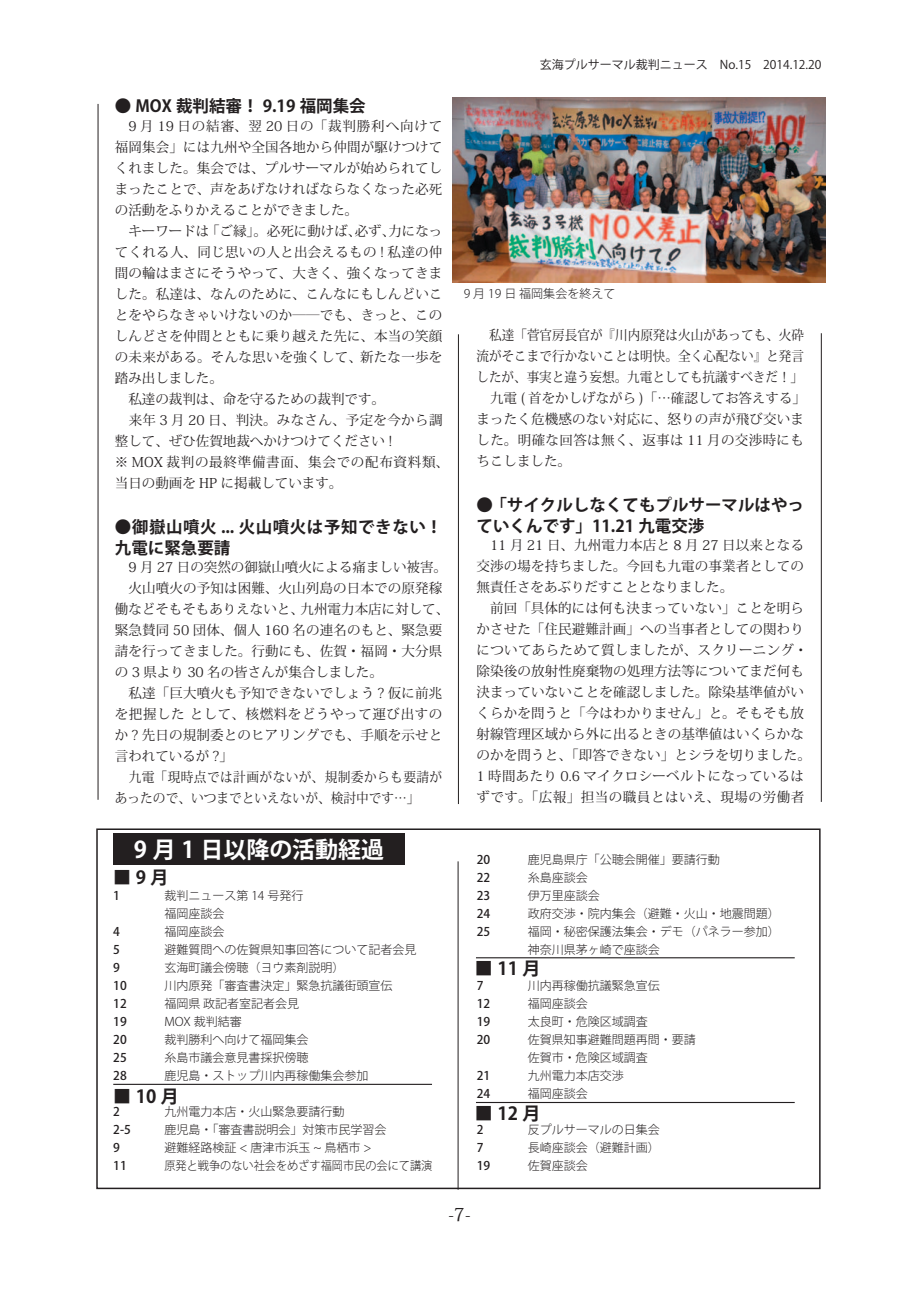
<style>
.page{position:relative;width:919px;height:1289px;background:#fff}
.page>*{position:absolute;margin:0;border:0;box-sizing:border-box;transform-origin:0 0}
.t1{font:700 22.95px "Koz Go Std";color:#fff}
.t2{font:700 18px "Koz Go Std";letter-spacing:.25em;color:#231f20}
.t3{font:700 16.5px/21px "Koz Go Std";color:#231f20}
.t4{font:700 16.5px/21px "Koz Go Std";letter-spacing:.035em;color:#231f20}
.t5{font:13.5px/21px "Koz Min Std";letter-spacing:.01em;color:#231f20}
.t6{font:13.5px/21px "Koz Min Std";letter-spacing:.01em;color:#231f20;scale:.93 1}
.t7{font:13.5px/21px "Koz Min Std";letter-spacing:.035em;color:#231f20;scale:.94 1}
.t8{font:300 12px/18px "Koz Go Std";color:#231f20}
.t9{font:500 12px/18px "Koz Go Std";color:#231f20}
.t10{font:12px "Koz Go Std";color:#231f20}
</style>
<div class="page">
<div style="left:96px;top:828px;width:724px;height:361px;border:2px solid #231f20"></div>
<img style="left:452px;top:98px;width:373px;height:184px">
<hr style="left:98px;top:104px;width:1px;height:695px;background:#231f20">
<hr style="left:458px;top:334px;width:1px;height:470px;background:#231f20">
<hr style="left:821px;top:333px;width:1px;height:468px;background:#231f20">
<hr style="left:458px;top:861px;width:1px;height:328px;background:#231f20">
<div style="left:113px;top:834px;width:292px;height:31px;background:#231f20"></div>
<hr style="left:113px;top:1083px;width:319px;height:1px;background:#231f20">
<hr style="left:476px;top:1101px;width:318px;height:2px;background:#231f20">
<hr style="left:476px;top:957px;width:318px;height:1px;background:#231f20">
<p class="t3" style="left:115px;top:97px;width:252px">● MOX 裁判結審！ 9.19 福岡集会</p>
<p class="t5" style="left:115px;top:115px;width:336px">　9 月 19 日の結審、翌 20 日の「裁判勝利へ向けて福岡集会」には九州や全国各地から仲間が駆けつけてくれました。集会では、プルサーマルが始められてしまったことで、声をあげなければならなくなった必死の活動をふりかえることができました。<br>　キーワードは「ご縁」。必死に動けば、必ず、力になってくれる人、同じ思いの人と出会えるもの ! 私達の仲間の輪はまさにそうやって、大きく、強くなってきました。私達は、なんのために、こんなにもしんどいことをやらなきゃいけないのか――でも、きっと、このしんどさを仲間とともに乗り越えた先に、本当の笑顔の未来がある。そんな思いを強くして、新たな一歩を踏み出しました。<br>　私達の裁判は、命を守るための裁判です。<br>　来年 3 月 20 日、判決。みなさん、予定を今から調整して、ぜひ佐賀地裁へかけつけてください !<br>※ MOX 裁判の最終準備書面、集会での配布資料類、当日の動画を HP に掲載しています。</p>
<p class="t4" style="left:115px;top:517px;width:329px">●御嶽山噴火 ... 火山噴火は予知できない！九電に緊急要請</p>
<p class="t5" style="left:115px;top:556px;width:336px">　9 月 27 日の突然の御嶽山噴火による痛ましい被害。　火山噴火の予知は困難、火山列島の日本での原発稼働などそもそもありえないと、九州電力本店に対して、緊急賛同 50 団体、個人 160 名の連名のもと、緊急要請を行ってきました。行動にも、佐賀・福岡・大分県の 3 県より 30 名の皆さんが集合しました。<br>　私達「巨大噴火も予知できないでしょう ? 仮に前兆を把握した として、核燃料をどうやって運び出すのか ? 先日の規制委とのヒアリングでも、手順を示せと言われているが ?」</p>
<p class="t7" style="left:115px;top:766px;width:350px;text-indent:14px">九電「現時点では計画がないが、規制委からも要請があったので、いつまでといえないが、検討中です…」</p>
<h1 class="t1" style="left:134px;top:835px;width:252px">9 月 1 日以降の活動経過</h1>
<h2 class="t2" style="left:113px;top:865px;width:57px">■9月</h2>
<p class="t8" style="left:164px;top:886px;width:253px">裁判ニュース第 14 号発行<br>福岡座談会<br>福岡座談会<br>避難質問への佐賀県知事回答について記者会見玄海町議会傍聴（ヨウ素剤説明）<br>川内原発「審査書決定」緊急抗議街頭宣伝<br>福岡県 政記者室記者会見<br>MOX 裁判結審<br>裁判勝利へ向けて福岡集会<br>糸島市議会意見書採択傍聴<br>鹿児島・ストップ川内再稼働集会参加</p>
<p class="t8" style="left:164px;top:1102px;width:269px">九州電力本店・火山緊急要請行動<br>鹿児島・「審査書説明会」対策市民学習会<br>避難経路検証 &lt; 唐津市浜玉 ~ 鳥栖市 &gt;<br>原発と戦争のない社会をめざす福岡市民の会にて講演</p>
<p class="t9" style="left:113px;top:887px;width:8px">1</p>
<p class="t9" style="left:113px;top:923px;width:15px">4<br>5<br>9<br>10<br>12<br>19<br>20<br>25<br>28</p>
<p class="t9" style="left:113px;top:1103px;width:19px">2<br>2-5<br>9<br>11</p>
<h2 class="t2" style="left:113px;top:1084px;width:67px">■10月</h2>
<p class="t10" style="left:539px;top:57px;width:283px">玄海プルサーマル裁判ニュース　No.15　2014.12.20</p>
<p class="t8" style="left:463px;top:284px;width:153px">9 月 19 日 福岡集会を終えて</p>
<p class="t6" style="left:476px;top:324px;width:356px;text-indent:13px">私達「菅官房長官が『川内原発は火山があっても、火砕流がそこまで行かないことは明快。全く心配ない』と発言したが、事実と違う妄想。九電としても抗議すべきだ！」　九電 ( 首をかしげながら )「…確認してお答えする」まったく危機感のない対応に、怒りの声が飛び交いました。明確な回答は無く、返事は 11 月の交渉時にもちこしました。</p>
<p class="t3" style="left:476px;top:495px;width:329px">●「サイクルしなくてもプルサーマルはやっていくんです」11.21 九電交渉</p>
<p class="t5" style="left:476px;top:534px;width:336px">　11 月 21 日、九州電力本店と 8 月 27 日以来となる交渉の場を持ちました。今回も九電の事業者としての無責任さをあぶりだすこととなりました。<br>　前回「具体的には何も決まっていない」ことを明らかさせた「住民避難計画」への当事者としての関わりについてあらためて質しましたが、スクリーニング・除染後の放射性廃棄物の処理方法等についてまだ何も決まっていないことを確認しました。除染基準値がいくらかを問うと「今はわかりません」と。そもそも放射線管理区域から外に出るときの基準値はいくらかなのかを問うと、「即答できない」とシラを切りました。<br>1 時間あたり 0.6 マイクロシーベルトになっているはずです。「広報」担当の職員とはいえ、現場の労働者</p>
<p class="t8" style="left:527px;top:850px;width:253px">鹿児島県庁「公聴会開催」要請行動<br>糸島座談会<br>伊万里座談会<br>政府交渉・院内集会（避難・火山・地震問題）福岡・秘密保護法集会・デモ（パネラー参加）神奈川県茅ヶ崎で座談会</p>
<p class="t8" style="left:527px;top:976px;width:169px">川内再稼働抗議緊急宣伝<br>福岡座談会<br>太良町・危険区域調査<br>佐賀県知事避難問題再問・要請佐賀市・ 危険区域調査<br>九州電力本店交渉<br>福岡座談会</p>
<p class="t8" style="left:527px;top:1120px;width:133px;text-align:justify">反プルサーマルの日集会長崎座談会（避難計画）佐賀座談会</p>
<p class="t9" style="left:476px;top:850px;width:15px;text-align:justify">20<br>22<br>23<br>24<br>25</p>
<h2 class="t2" style="left:475px;top:957px;width:67px">■11月</h2>
<p class="t9" style="left:476px;top:976px;width:15px">7<br>12<br>19<br>20</p>
<p class="t9" style="left:476px;top:1066px;width:15px">21<br>24</p>
<p class="t9" style="left:476px;top:1120px;width:15px">2<br>7<br>19</p>
<h2 class="t2" style="left:475px;top:1101px;width:67px">■12月</h2>
</div>
